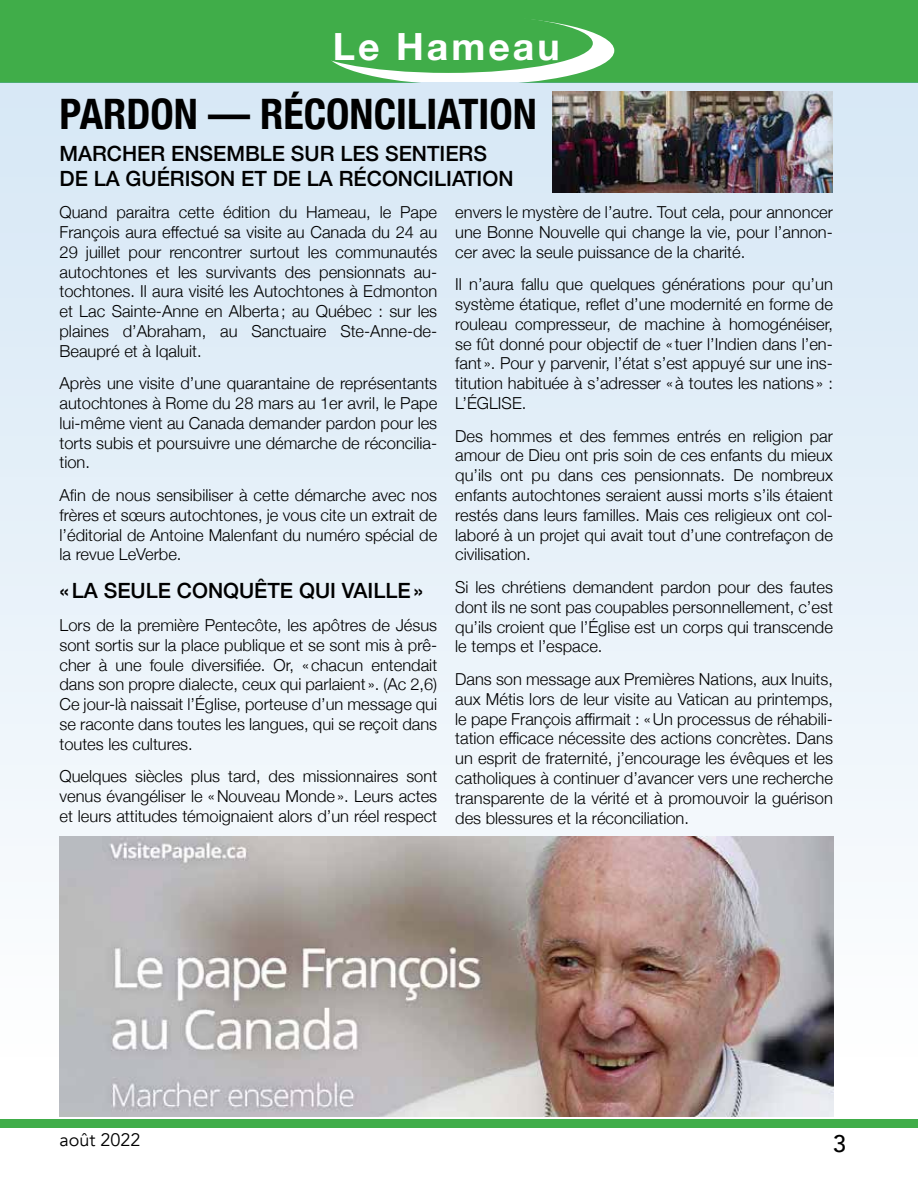
<style>
.page{position:relative;width:918px;height:1188px;background:#fff}
.page>*{position:absolute;margin:0;border:0;box-sizing:border-box;transform-origin:0 0}
.t1{font:700 condensed 42px "Helvetica Neue";color:#000}
.t2{font:700 37.5px "Helvetica Neue";letter-spacing:.08em;color:#fff}
.t3{font:500 24px "Avenir";color:#000}
.t4{font:500 21px/25.2px "Helvetica Neue";color:#000}
.t5{font:18px "Avenir";color:#000}
.t6{font:300 16.5px/19.8px "Helvetica Neue";color:#000;text-align:justify}
</style>
<div class="page">
<div style="left:0;top:0;width:918px;height:83px;background:#40ad49"></div>
<div style="left:0;top:1119px;width:918px;height:9px;background:#40ad49"></div>
<div style="left:325px;top:16px;width:289px;height:69px;background:#fff;border-radius:50%"></div>
<div style="left:304px;top:14px;width:289px;height:59px;background:#40ad49;border-radius:50%"></div>
<div style="left:0;top:83px;width:918px;height:1034px;background:linear-gradient(to bottom,#d5e6f5,#fff)"></div>
<img style="left:60px;top:837px;width:774px;height:280px">
<img style="left:553px;top:91px;width:280px;height:101px">
<h2 class="t2" style="left:333px;top:17px;width:228px">Le Hameau</h2>
<h1 class="t1" style="left:60px;top:79px;width:479px">PARDON — RÉCONCILIATION</h1>
<p class="t4" style="left:60px;top:139px;width:455px">MARCHER ENSEMBLE SUR LES SENTIERS<br>DE LA GUÉRISON ET DE LA RÉCONCILIATION</p>
<p class="t6" style="left:60px;top:201px;width:379px">Quand paraitra cette édition du Hameau, le Pape François aura effectué sa visite au Canada du 24 au 29 juillet pour rencontrer surtout les communautés autochtones et les survivants des pensionnats au&shy;tochtones. Il aura visité les Autochtones à Edmonton et Lac Sainte-Anne en Alberta; au Québec : sur les plaines d’Abraham, au Sanctuaire Ste-Anne-de-Beaupré et à Iqaluit.</p>
<p class="t6" style="left:60px;top:372px;width:379px">Après une visite d’une quarantaine de représentants autochtones à Rome du 28 mars au 1er avril, le Pape lui-même vient au Canada demander pardon pour les torts subis et poursuivre une démarche de réconcilia&shy;tion.</p>
<p class="t6" style="left:60px;top:484px;width:379px">Afin de nous sensibiliser à cette démarche avec nos frères et sœurs autochtones, je vous cite un extrait de l’éditorial de Antoine Malenfant du numéro spécial de la revue LeVerbe.</p>
<p class="t4" style="left:60px;top:577px;width:365px">«LA SEULE CONQUÊTE QUI VAILLE»</p>
<p class="t6" style="left:60px;top:614px;width:379px">Lors de la première Pentecôte, les apôtres de Jésus sont sortis sur la place publique et se sont mis à prê&shy;cher à une foule diversifiée. Or, «chacun entendait dans son propre dialecte, ceux qui parlaient ». (Ac 2,6)<br>Ce jour-là naissait l’Église, porteuse d’un message qui se raconte dans toutes les langues, qui se reçoit dans toutes les cultures.</p>
<p class="t6" style="left:60px;top:765px;width:379px">Quelques siècles plus tard, des missionnaires sont venus évangéliser le «Nouveau Monde». Leurs actes et leurs attitudes témoignaient alors d’un réel respect</p>
<p class="t6" style="left:455px;top:201px;width:379px">envers le mystère de l’autre. Tout cela, pour annoncer une Bonne Nouvelle qui change la vie, pour l’annon&shy;cer avec la seule puissance de la charité.</p>
<p class="t6" style="left:455px;top:273px;width:379px">Il n’aura fallu que quelques générations pour qu’un système étatique, reflet d’une modernité en forme de rouleau compresseur, de machine à homogénéiser, se fût donné pour objectif de « tuer l’Indien dans l’en&shy;fant ». Pour y parvenir, l’état s’est appuyé sur une ins&shy;titution habituée à s’adresser «à toutes les nations » :<br>L’ÉGLISE.</p>
<p class="t6" style="left:455px;top:425px;width:379px">Des hommes et des femmes entrés en religion par amour de Dieu ont pris soin de ces enfants du mieux qu’ils ont pu dans ces pensionnats. De nombreux enfants autochtones seraient aussi morts s’ils étaient restés dans leurs familles. Mais ces religieux ont col&shy;laboré à un projet qui avait tout d’une contrefaçon de civilisation.</p>
<p class="t6" style="left:455px;top:576px;width:379px">Si les chrétiens demandent pardon pour des fautes dont ils ne sont pas coupables personnellement, c’est qu’ils croient que l’Église est un corps qui transcende le temps et l’espace.</p>
<p class="t6" style="left:455px;top:668px;width:379px">Dans son message aux Premières Nations, aux Inuits, aux Métis lors de leur visite au Vatican au printemps, le pape François affirmait : «Un processus de réhabili&shy;tation efficace nécessite des actions concrètes. Dans un esprit de fraternité, j’encourage les évêques et les catholiques à continuer d’avancer vers une recherche transparente de la vérité et à promouvoir la guérison des blessures et la réconciliation.</p>
<p class="t5" style="left:60px;top:1130px;width:83px">août 2022</p>
<h3 class="t3" style="left:833px;top:1123px;width:15px">3</h3>
</div>
